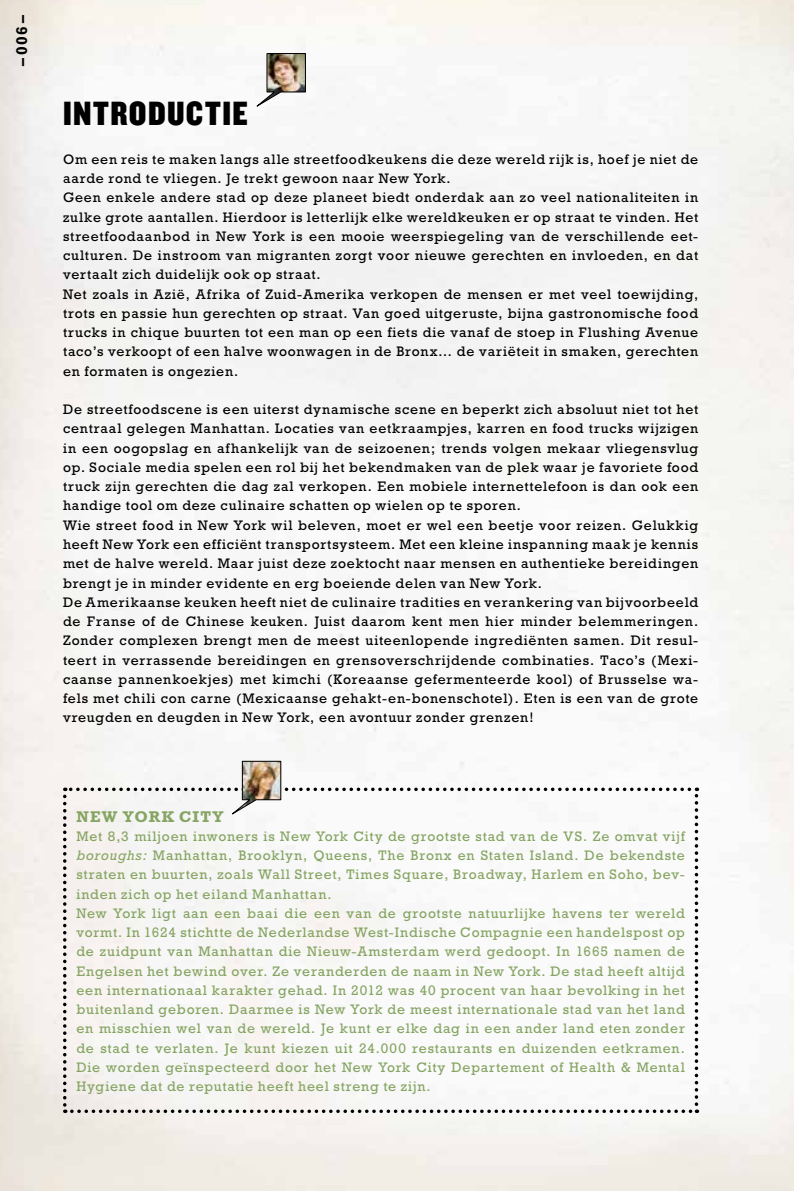
<style>
.page{position:relative;width:794px;height:1191px;background:#fff}
.page>*{position:absolute;margin:0;border:0;box-sizing:border-box;transform-origin:0 0}
.t1{font:35px "Knockout HTF70 Full Welterwt";letter-spacing:.04em;color:#000}
.t2{font:700 15.75px "Rockwell";color:#86a563}
.t3{font:700 15.75px "Rockwell";color:#000}
.t4{font:14px/19.2px "Rockwell";letter-spacing:.06em;color:#000}
.t5{font:14px/19.2px "Rockwell";letter-spacing:.06em;color:#86a563}
.s1{font-style:italic}
</style>
<div class="page">
<img style="left:0;top:0;width:794px;height:1191px">
<svg style="left:63px;top:760px;width:635px;height:353px"></svg>
<img style="left:247px;top:53px;width:59px;height:60px">
<p class="t3" style="left:12px;top:66px;width:52px;rotate:-90deg">–006–</p>
<h1 class="t1" style="left:63px;top:95px;width:186px">INTRODUCTIE</h1>
<p class="t4" style="left:63px;top:149px;width:637px">Om een reis te maken langs alle streetfoodkeukens die deze wereld rijk is, hoef je niet de aarde rond te vliegen. Je trekt gewoon naar New York.<br>Geen enkele andere stad op deze planeet biedt onderdak aan zo veel nationaliteiten in zulke grote aantallen. Hierdoor is letterlijk elke wereldkeuken er op straat te vinden. Het streetfoodaanbod in New York is een mooie weerspiegeling van de verschillende eet&shy;culturen. De instroom van migranten zorgt voor nieuwe gerechten en invloeden, en dat vertaalt zich duidelijk ook op straat.<br>Net zoals in Azië, Afrika of Zuid-Amerika verkopen de mensen er met veel toewijding, trots en passie hun gerechten op straat. Van goed uitgeruste, bijna gastronomische food trucks in chique buurten tot een man op een fiets die vanaf de stoep in Flushing Avenue taco’s verkoopt of een halve woonwagen in de Bronx… de variëteit in smaken, gerechten en formaten is ongezien.</p>
<p class="t4" style="left:63px;top:400px;width:637px">De streetfoodscene is een uiterst dynamische scene en beperkt zich absoluut niet tot het centraal gelegen Manhattan. Locaties van eetkraampjes, karren en food trucks wijzigen in een oogopslag en afhankelijk van de seizoenen; trends volgen mekaar vliegensvlug op. Sociale media spelen een rol bij het bekendmaken van de plek waar je favoriete food truck zijn gerechten die dag zal verkopen. Een mobiele internettelefoon is dan ook een handige tool om deze culinaire schatten op wielen op te sporen.<br>Wie street food in New York wil beleven, moet er wel een beetje voor reizen. Gelukkig heeft New York een efficiënt transportsysteem. Met een kleine inspanning maak je kennis met de halve wereld. Maar juist deze zoektocht naar mensen en authentieke bereidingen brengt je in minder evidente en erg boeiende delen van New York.<br>De Amerikaanse keuken heeft niet de culinaire tradities en verankering van bijvoorbeeld de Franse of de Chinese keuken. Juist daarom kent men hier minder belemmeringen.<br>Zonder complexen brengt men de meest uiteenlopende ingrediënten samen. Dit resul&shy;teert in verrassende bereidingen en grensoverschrijdende combinaties. Taco’s (Mexi&shy;caanse pannenkoekjes) met kimchi (Koreaanse gefermenteerde kool) of Brusselse wa&shy;fels met chili con carne (Mexicaanse gehakt-en-bonenschotel). Eten is een van de grote vreugden en deugden in New York, een avontuur zonder grenzen!</p>
<p class="t2" style="left:76px;top:807px;width:72px">NEW YORK</p>
<p class="t2" style="left:179px;top:807px;width:46px">CITY</p>
<p class="t5" style="left:76px;top:826px;width:610px">Met 8,3 miljoen inwoners is New York City de grootste stad van de VS. Ze omvat vijf <span class="s1">boroughs:</span> Manhattan, Brooklyn, Queens, The Bronx en Staten Island. De bekendste straten en buurten, zoals Wall Street, Times Square, Broadway, Harlem en Soho, bev&shy;inden zich op het eiland Manhattan.<br>New York ligt aan een baai die een van de grootste natuurlijke havens ter wereld vormt. In 1624 stichtte de Nederlandse West-Indische Compagnie een handelspost op de zuidpunt van Manhattan die Nieuw-Amsterdam werd gedoopt. In 1665 namen de Engelsen het bewind over. Ze veranderden de naam in New York. De stad heeft altijd een internationaal karakter gehad. In 2012 was 40 procent van haar bevolking in het buitenland geboren. Daarmee is New York de meest internationale stad van het land en misschien wel van de wereld. Je kunt er elke dag in een ander land eten zonder de stad te verlaten. Je kunt kiezen uit 24.000 restaurants en duizenden eetkramen.<br>Die worden geïnspecteerd door het New York City Departement of Health &amp; Mental Hygiene dat de reputatie heeft heel streng te zijn.</p>
</div>
